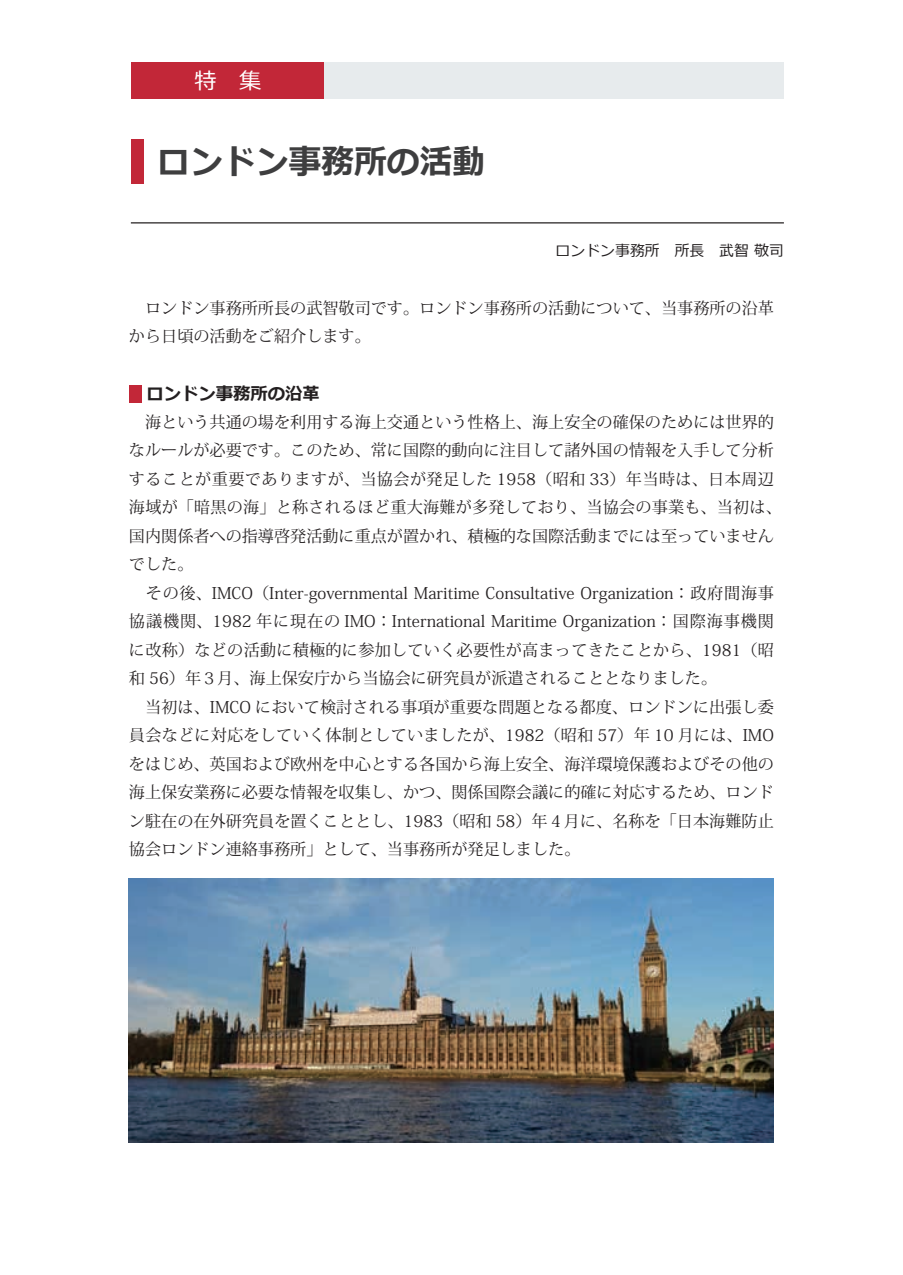
<style>
.page{position:relative;width:903px;height:1275px;background:#fff}
.page>*{position:absolute;margin:0;border:0;box-sizing:border-box;transform-origin:0 0}
.t1{font:700 33.43px "Meiryo";color:#3e3e3f}
.t2{font:22.4px "Meiryo";color:#fff}
.t3{font:700 17.32px "Meiryo";color:#231f20}
.t4{font:16.1px/28.5px "Koz Min Pr 6 N";color:#231f20}
.t5{font:14.88px "Meiryo";color:#231f20}
</style>
<div class="page">
<div style="left:131px;top:62px;width:194px;height:37px;background:#c22738"></div>
<div style="left:131px;top:139px;width:12px;height:45px;background:#c22738"></div>
<hr style="left:131px;top:222px;width:653px;height:1px;background:#231f20">
<div style="left:130px;top:385px;width:12px;height:17px;background:#c22738"></div>
<div style="left:325px;top:63px;width:459px;height:36px;background:#e7ebed"></div>
<img style="left:129px;top:878px;width:644px;height:264px">
<h2 class="t2" style="left:194px;top:66px;width:91px">特　集　</h2>
<h1 class="t1" style="left:157px;top:138px;width:330px">ロンドン事務所の活動</h1>
<p class="t5" style="left:555px;top:241px;width:230px">ロンドン事務所　所長　武智 敬司</p>
<p class="t4" style="left:129px;top:294px;width:646px">　ロンドン事務所所長の武智敬司です。ロンドン事務所の活動について、当事務所の沿革から日頃の活動をご紹介します。</p>
<p class="t3" style="left:129px;top:381px;width:192px">　ロンドン事務所の沿革</p>
<p class="t4" style="left:129px;top:408px;width:654px">　海という共通の場を利用する海上交通という性格上、海上安全の確保のためには世界的なルールが必要です。このため、常に国際的動向に注目して諸外国の情報を入手して分析することが重要でありますが、当協会が発足した 1958（昭和 33）年当時は、日本周辺海域が「暗黒の海」と称されるほど重大海難が多発しており、当協会の事業も、当初は、国内関係者への指導啓発活動に重点が置かれ、積極的な国際活動までには至っていませんでした。<br>　その後、IMCO（Inter-governmental Maritime Consultative Organization：政府間海事協議機関、1982 年に現在の IMO：International Maritime Organization：国際海事機関に改称）などの活動に積極的に参加していく必要性が高まってきたことから、1981（昭和 56）年３月、海上保安庁から当協会に研究員が派遣されることとなりました。<br>　当初は、IMCO において検討される事項が重要な問題となる都度、ロンドンに出張し委員会などに対応をしていく体制としていましたが、1982（昭和 57）年 10 月には、IMOをはじめ、英国および欧州を中心とする各国から海上安全、海洋環境保護およびその他の海上保安業務に必要な情報を収集し、かつ、関係国際会議に的確に対応するため、ロンドン駐在の在外研究員を置くこととし、1983（昭和 58）年４月に、名称を「日本海難防止協会ロンドン連絡事務所」として、当事務所が発足しました。</p>
</div>
